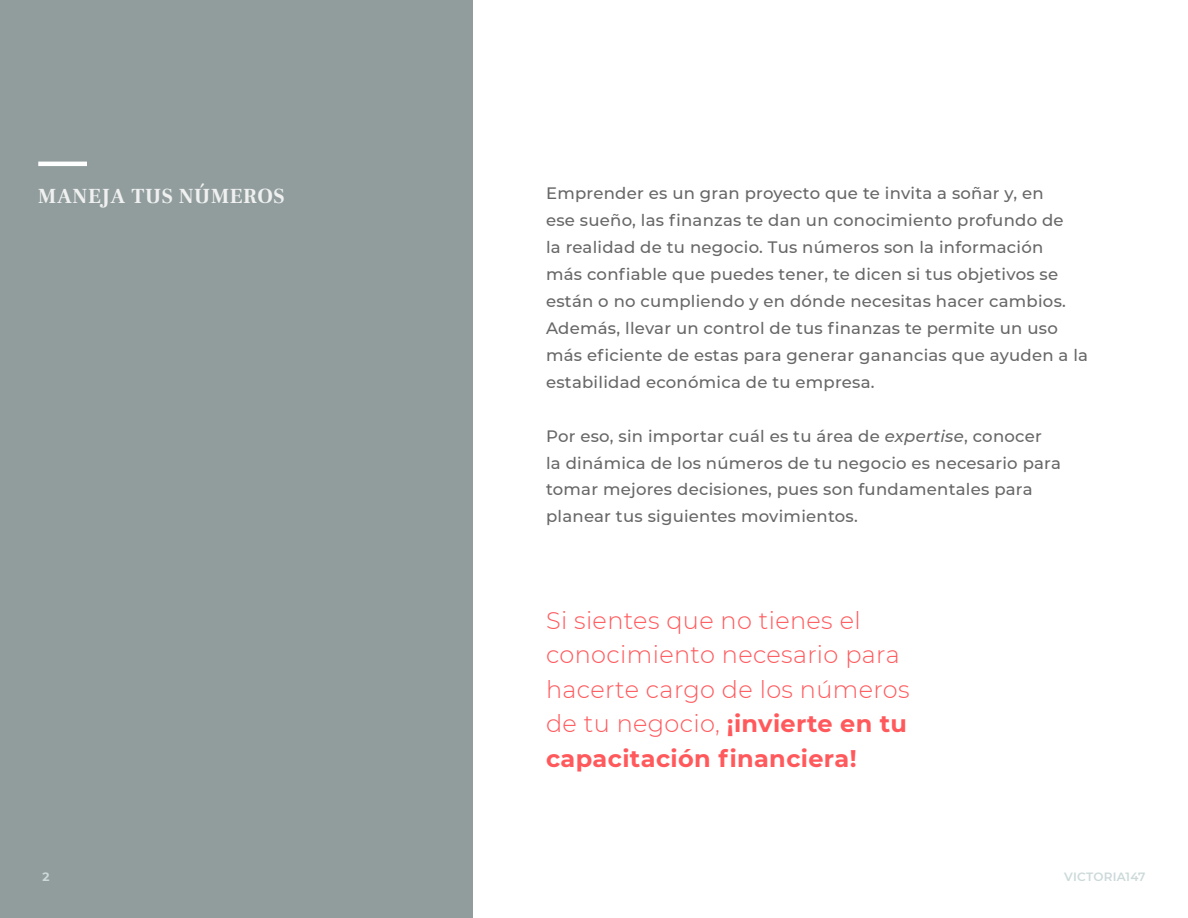
<style>
.page{position:relative;width:1188px;height:918px;background:#fff}
.page>*{position:absolute;margin:0;border:0;box-sizing:border-box;transform-origin:0 0}
.t1{font:300 24px/34.5px "Montserrat";letter-spacing:.015em;color:#ff595c}
.t2{font:700 21px "Frank Ruhl Libre";letter-spacing:.03em;color:#f0f0f0}
.t3{font:500 16.5px/27px "Montserrat";letter-spacing:.015em;color:#676767}
.t4{font:600 12px "Montserrat";letter-spacing:.015em;color:#ccd9d9}
.t5{font:700 12px "Montserrat";color:#ccd9d9}
.s1{font-style:italic}
.s2{font-weight:700}
</style>
<div class="page">
<div style="left:0;top:0;width:473px;height:918px;background:#919d9d"></div>
<hr style="left:38px;top:162px;width:49px;height:4px;background:#fff">
<p class="t2" style="left:38px;top:183px;width:248px">MANEJA TUS NÚMEROS</p>
<p class="t5" style="left:43px;top:868px;width:9px">2</p>
<p class="t3" style="left:546px;top:179px;width:544px">Emprender es un gran proyecto que te invita a soñar y, en<br>ese sueño, las finanzas te dan un conocimiento profundo de<br>la realidad de tu negocio. Tus números son la información<br>más confiable que puedes tener, te dicen si tus objetivos se están o no cumpliendo y en dónde necesitas hacer cambios.<br>Además, llevar un control de tus finanzas te permite un uso más eficiente de estas para generar ganancias que ayuden a la estabilidad económica de tu empresa.</p>
<p class="t3" style="left:546px;top:421px;width:516px">Por eso, sin importar cuál es tu área de <span class="s1">expertise</span>, conocer<br>la dinámica de los números de tu negocio es necesario para tomar mejores decisiones, pues son fundamentales para planear tus siguientes movimientos.</p>
<h1 class="t1" style="left:546px;top:602px;width:365px">Si sientes que no tienes el conocimiento necesario para hacerte cargo de los números de tu negocio, <span class="s2">¡invierte en tu capacitación financiera!</span></h1>
<p class="t4" style="left:1064px;top:868px;width:83px">VICTORIA147</p>
</div>
